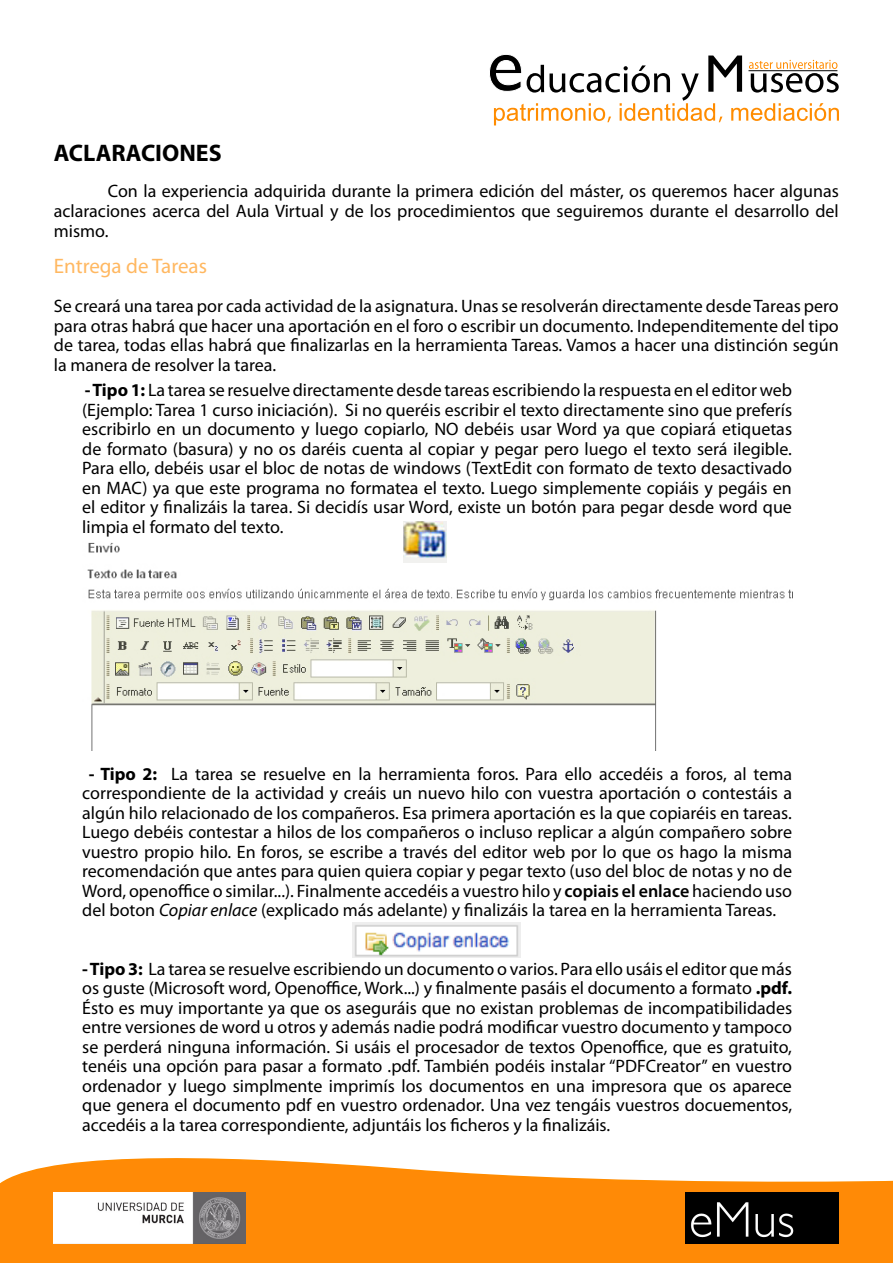
<style>
.page{position:relative;width:893px;height:1263px;background:#fff}
.page>*{position:absolute;margin:0;border:0;box-sizing:border-box;transform-origin:0 0}
.t1{font:700 24px "Myriad Pro";color:#000}
.t2{font:21px "Myriad Pro";color:#ffb861}
.t3{font:18px/19.5px "Myriad Pro";color:#000;text-align:justify}
.s1{font-weight:700}
.s2{font-weight:600}
.s3{font-style:italic}
</style>
<div class="page">
<svg style="left:0;top:1158px;width:893px;height:105px;fill:#ff8a06"></svg>
<img style="left:685px;top:1193px;width:154px;height:51px">
<img style="left:54px;top:1193px;width:192px;height:51px">
<svg style="left:489px;top:54px;width:350px;height:71px"></svg>
<img style="left:87px;top:542px;width:705px;height:208px">
<img style="left:404px;top:521px;width:42px;height:41px">
<img style="left:353px;top:923px;width:168px;height:34px">
<p class="t1" style="left:54px;top:138px;width:169px">ACLARACIONES</p>
<p class="t3" style="left:54px;top:181px;width:786px;text-indent:54px">Con la experiencia adquirida durante la primera edición del máster, os queremos hacer algunas aclaraciones acerca del Aula Virtual y de los procedimientos que seguiremos durante el desarrollo del mismo.</p>
<p class="t2" style="left:54px;top:253px;width:155px">Entrega de Tareas</p>
<p class="t3" style="left:54px;top:296px;width:786px">Se creará una tarea por cada actividad de la asignatura. Unas se resolverán directamente desde Tareas pero para otras habrá que hacer una aportación en el foro o escribir un documento. Independitemente del tipo de tarea, todas ellas habrá que finalizarlas en la herramienta Tareas. Vamos a hacer una distinción según la manera de resolver la tarea.</p>
<p class="t3" style="left:82px;top:380px;width:711px"><span class="s1">- Tipo 1:</span> La tarea se resuelve directamente desde tareas escribiendo la respuesta en el editor web (Ejemplo: Tarea 1 curso iniciación). Si no queréis escribir el texto directamente sino que preferís escribirlo en un documento y luego copiarlo, NO debéis usar Word ya que copiará etiquetas de formato (basura) y no os daréis cuenta al copiar y pegar pero luego el texto será ilegible.<br>Para ello, debéis usar el bloc de notas de windows (TextEdit con formato de texto desactivado en MAC) ya que este programa no formatea el texto. Luego simplemente copiáis y pegáis en el editor y finalizáis la tarea. Si decidís usar Word, existe un botón para pegar desde word que limpia el formato del texto.</p>
<p class="t3" style="left:82px;top:764px;width:711px;text-indent:7px"><span class="s1">- Tipo 2:</span> La tarea se resuelve en la herramienta foros. Para ello accedéis a foros, al tema correspondiente de la actividad y creáis un nuevo hilo con vuestra aportación o contestáis a algún hilo relacionado de los compañeros. Esa primera aportación es la que copiaréis en tareas.<br>Luego debéis contestar a hilos de los compañeros o incluso replicar a algún compañero sobre vuestro propio hilo. En foros, se escribe a través del editor web por lo que os hago la misma recomendación que antes para quien quiera copiar y pegar texto (uso del bloc de notas y no de Word, openoffice o similar...). Finalmente accedéis a vuestro hilo y <span class="s2">copiais el enlace</span> haciendo uso del boton <span class="s3">Copiar enlace</span> (explicado más adelante) y finalizáis la tarea en la herramienta Tareas.</p>
<p class="t3" style="left:82px;top:959px;width:711px"><span class="s1">- Tipo 3:</span> La tarea se resuelve escribiendo un documento o varios. Para ello usáis el editor que más os guste (Microsoft word, Openoffice, Work...) y finalmente pasáis el documento a formato <span class="s1">.pdf.<br></span>Ésto es muy importante ya que os aseguráis que no existan problemas de incompatibilidades entre versiones de word u otros y además nadie podrá modificar vuestro documento y tampoco se perderá ninguna información. Si usáis el procesador de textos Openoffice, que es gratuito, tenéis una opción para pasar a formato .pdf. También podéis instalar “PDFCreator” en vuestro ordenador y luego simplmente imprimís los documentos en una impresora que os aparece que genera el documento pdf en vuestro ordenador. Una vez tengáis vuestros docuementos, accedéis a la tarea correspondiente, adjuntáis los ficheros y la finalizáis.</p>
</div>
